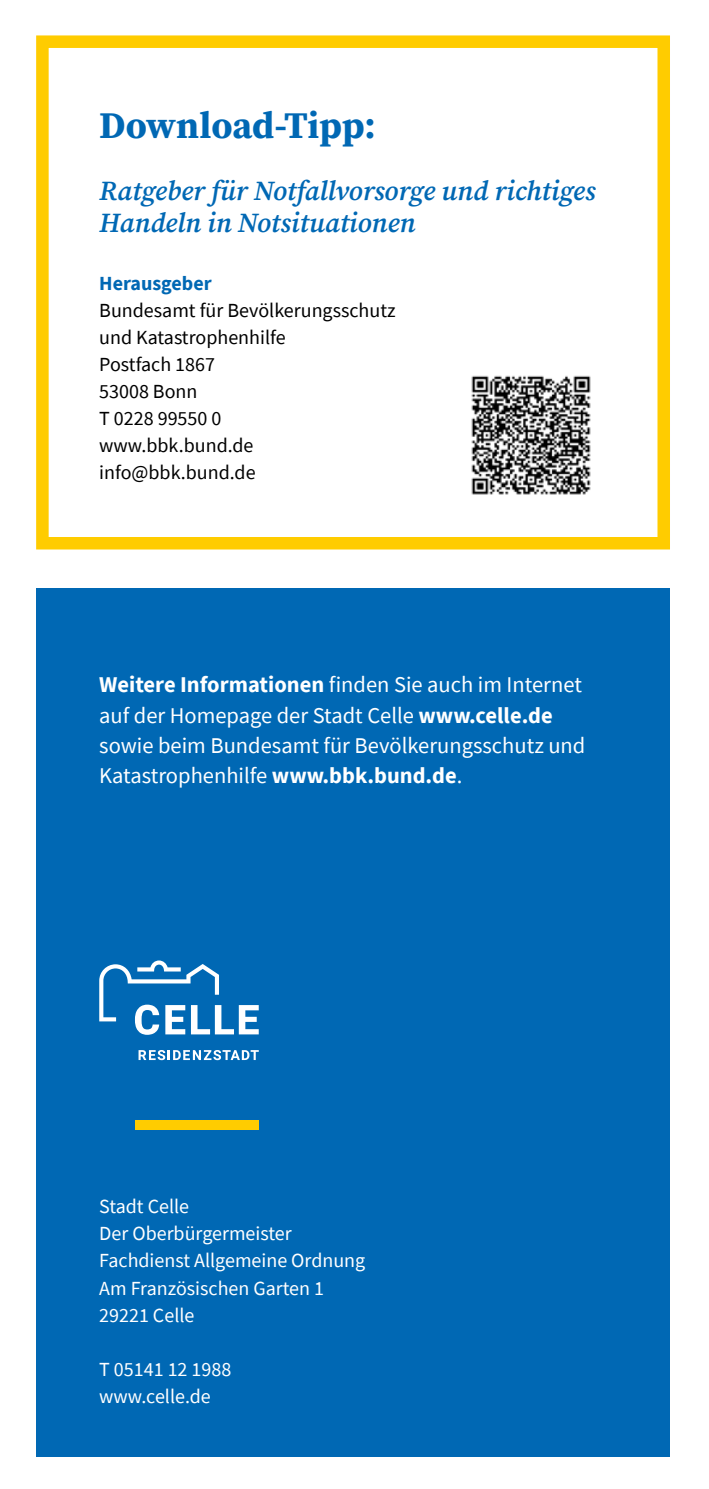
<style>
.page{position:relative;width:709px;height:1489px;background:#fff}
.page>*{position:absolute;margin:0;border:0;box-sizing:border-box;transform-origin:0 0}
.t1{font:700 37.5px "Source Serif Pro";color:#0068b4}
.t2{font:italic 600 27.5px/31.5px "Source Serif Pro";color:#0068b4}
.t3{font:22.5px/30.5px "Source Sans Pro";color:#fff}
.t4{font:20px/27px "Source Sans Pro";color:#fff}
.t5{font:20px/27px "Source Sans Pro";color:#000}
.t6{font:700 20px "Source Sans Pro";color:#0068b4}
.s1{font-weight:700}
</style>
<div class="page">
<div style="left:36px;top:588px;width:634px;height:868px;background:#0068b4"></div>
<div style="left:36px;top:35px;width:634px;height:514px;border:12px solid #fc0"></div>
<svg style="left:99px;top:960px;width:160px;height:74px"></svg>
<svg style="left:138px;top:1050px;width:121px;height:10px"></svg>
<div style="left:135px;top:1119px;width:124px;height:10px;background:#fc0"></div>
<img style="left:471px;top:375px;width:120px;height:120px">
<h1 class="t1" style="left:99px;top:100px;width:278px">Download-Tipp:</h1>
<p class="t2" style="left:99px;top:175px;width:498px">Ratgeber für Notfallvorsorge und richtiges<br>Handeln in Notsituationen</p>
<p class="t6" style="left:99px;top:269px;width:114px">Herausgeber</p>
<p class="t5" style="left:99px;top:296px;width:298px">Bundesamt für Bevölkerungsschutz und Katastrophenhilfe<br>Postfach 1867<br>53008 Bonn<br>T 0228 99550 0<br>www.bbk.bund.de info@bbk.bund.de</p>
<p class="t3" style="left:99px;top:669px;width:487px"><span class="s1">Weitere Informationen</span> finden Sie auch im Internet auf der Homepage der Stadt Celle <span class="s1">www.celle.de </span>sowie beim Bundesamt für Bevölkerungsschutz und Katastrophenhilfe <span class="s1">www.bbk.bund.de</span>.</p>
<p class="t4" style="left:99px;top:1193px;width:267px">Stadt Celle<br>Der Oberbürgermeister<br>Fachdienst Allgemeine Ordnung<br>Am Französischen Garten 1<br>29221 Celle</p>
<p class="t4" style="left:99px;top:1355px;width:134px">T 05141 12 1988 www.celle.de</p>
</div>
